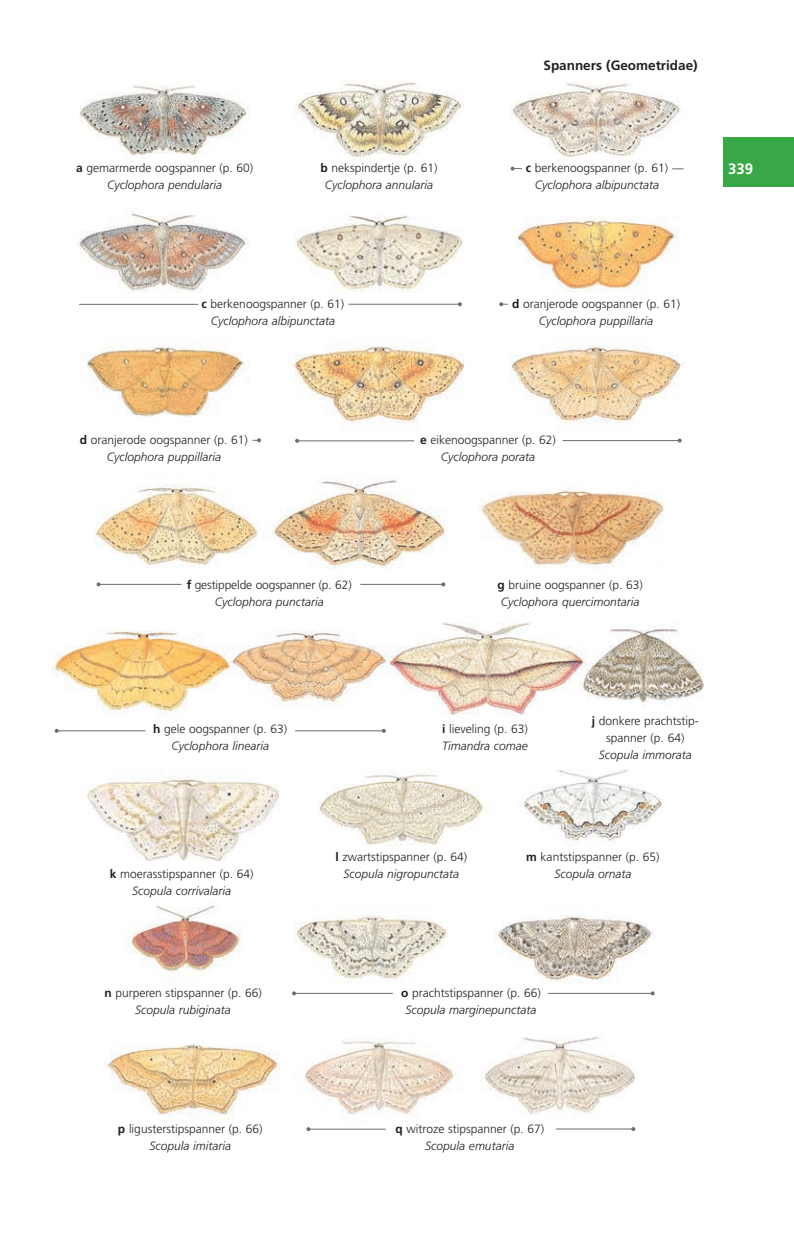
<style>
.page{position:relative;width:794px;height:1247px;background:#fff}
.page>*{position:absolute;margin:0;border:0;box-sizing:border-box;transform-origin:0 0}
.t1{font:700 15px "Frutiger LT";color:#fff}
.t2{font:700 13.6px "Frutiger";color:#231f20}
.t3{font:300 12px/17px "Frutiger";color:#231f20;text-align:center}
.t4{font:italic 300 12px "Frutiger LT";color:#231f20}
.s1{font-family:"Frutiger LT";font-weight:700}
</style>
<div class="page">
<div style="left:723px;top:137px;width:71px;height:50px;background:#38a745"></div>
<img style="left:52px;top:81px;width:651px;height:1051px">
<svg style="left:510px;top:167px;width:12px;height:4px"></svg>
<hr style="left:348px;top:304px;width:112px;height:1px;background:#6d6b71">
<svg style="left:458px;top:302px;width:4px;height:4px"></svg>
<hr style="left:297px;top:440px;width:117px;height:1px;background:#6d6b71">
<svg style="left:295px;top:439px;width:4px;height:4px"></svg>
<hr style="left:562px;top:440px;width:117px;height:1px;background:#6d6b71">
<svg style="left:677px;top:439px;width:4px;height:4px"></svg>
<hr style="left:99px;top:584px;width:83px;height:1px;background:#6d6b71">
<svg style="left:97px;top:582px;width:4px;height:4px"></svg>
<hr style="left:360px;top:584px;width:83px;height:1px;background:#6d6b71">
<svg style="left:441px;top:582px;width:4px;height:4px"></svg>
<hr style="left:294px;top:993px;width:99px;height:1px;background:#6d6b71">
<svg style="left:292px;top:991px;width:4px;height:4px"></svg>
<hr style="left:548px;top:993px;width:104px;height:1px;background:#6d6b71">
<svg style="left:650px;top:991px;width:4px;height:4px"></svg>
<hr style="left:308px;top:1129px;width:78px;height:1px;background:#6d6b71">
<svg style="left:306px;top:1127px;width:4px;height:4px"></svg>
<hr style="left:556px;top:1128px;width:77px;height:1px;background:#6d6b71">
<svg style="left:631px;top:1127px;width:4px;height:4px"></svg>
<hr style="left:79px;top:304px;width:119px;height:1px;background:#6d6b71">
<hr style="left:57px;top:730px;width:88px;height:1px;background:#6d6b71">
<svg style="left:55px;top:729px;width:4px;height:4px"></svg>
<hr style="left:295px;top:730px;width:89px;height:1px;background:#6d6b71">
<svg style="left:382px;top:729px;width:4px;height:4px"></svg>
<svg style="left:499px;top:302px;width:9px;height:4px"></svg>
<svg style="left:252px;top:438px;width:9px;height:4px"></svg>
<p class="t3" style="left:76px;top:159px;width:179px"><span class="s1">a</span> gemarmerde oogspanner (p. 60)</p>
<p class="t4" style="left:107px;top:178px;width:117px">Cyclophora pendularia</p>
<p class="t3" style="left:320px;top:159px;width:119px"><span class="s1">b</span> nekspindertje (p. 61)</p>
<p class="t4" style="left:325px;top:178px;width:110px">Cyclophora annularia</p>
<p class="t2" style="left:543px;top:58px;width:156px">Spanners (Geometridae)</p>
<p class="t3" style="left:526px;top:159px;width:144px"><span class="s1">c</span> berkenoogspanner (p. 61)</p>
<p class="t4" style="left:535px;top:178px;width:126px">Cyclophora albipunctata</p>
<p class="t1" style="left:728px;top:160px;width:27px">339</p>
<p class="t3" style="left:202px;top:295px;width:144px"><span class="s1">c</span> berkenoogspanner (p. 61)</p>
<p class="t4" style="left:211px;top:314px;width:126px">Cyclophora albipunctata</p>
<p class="t3" style="left:80px;top:431px;width:169px"><span class="s1">d</span> oranjerode oogspanner (p. 61)</p>
<p class="t4" style="left:107px;top:450px;width:116px">Cyclophora puppillaria</p>
<p class="t3" style="left:512px;top:295px;width:169px"><span class="s1">d</span> oranjerode oogspanner (p. 61)</p>
<p class="t4" style="left:539px;top:314px;width:116px">Cyclophora puppillaria</p>
<p class="t3" style="left:420px;top:431px;width:137px"><span class="s1">e</span> eikenoogspanner (p. 62)</p>
<p class="t4" style="left:441px;top:450px;width:96px">Cyclophora porata</p>
<p class="t3" style="left:187px;top:576px;width:167px"><span class="s1">f</span> gestippelde oogspanner (p. 62)</p>
<p class="t4" style="left:215px;top:594px;width:111px">Cyclophora punctaria</p>
<p class="t3" style="left:153px;top:720px;width:136px"><span class="s1">h</span> gele oogspanner (p. 63)</p>
<p class="t4" style="left:171px;top:739px;width:99px">Cyclophora linearia</p>
<p class="t3" style="left:497px;top:576px;width:147px"><span class="s1">g</span> bruine oogspanner (p. 63)</p>
<p class="t4" style="left:501px;top:594px;width:140px">Cyclophora quercimontaria</p>
<p class="t3" style="left:442px;top:720px;width:87px"><span class="s1">i</span> lieveling (p. 63)</p>
<p class="t4" style="left:442px;top:739px;width:87px">Timandra comae</p>
<p class="t3" style="left:592px;top:712px;width:109px"><span class="s1">j</span> donkere prachtstip&shy;spanner (p. 64)</p>
<p class="t4" style="left:599px;top:748px;width:94px">Scopula immorata</p>
<p class="t3" style="left:110px;top:865px;width:145px"><span class="s1">k</span> moerasstipspanner (p. 64)</p>
<p class="t4" style="left:132px;top:884px;width:100px">Scopula corrivalaria</p>
<p class="t3" style="left:104px;top:984px;width:159px"><span class="s1">n</span> purperen stipspanner (p. 66)</p>
<p class="t4" style="left:135px;top:1003px;width:97px">Scopula rubiginata</p>
<p class="t3" style="left:118px;top:1120px;width:146px"><span class="s1">p</span> ligusterstipspanner (p. 66)</p>
<p class="t4" style="left:149px;top:1139px;width:83px">Scopula imitaria</p>
<p class="t3" style="left:335px;top:848px;width:133px"><span class="s1">l</span> zwartstipspanner (p. 64)</p>
<p class="t4" style="left:343px;top:867px;width:117px">Scopula nigropunctata</p>
<p class="t3" style="left:526px;top:848px;width:135px"><span class="s1">m</span> kantstipspanner (p. 65)</p>
<p class="t4" style="left:554px;top:867px;width:79px">Scopula ornata</p>
<p class="t3" style="left:401px;top:984px;width:141px"><span class="s1">o</span> prachtstipspanner (p. 66)</p>
<p class="t4" style="left:405px;top:1003px;width:133px">Scopula marginepunctata</p>
<p class="t3" style="left:395px;top:1120px;width:150px"><span class="s1">q</span> witroze stipspanner (p. 67)</p>
<p class="t4" style="left:425px;top:1139px;width:91px">Scopula emutaria</p>
</div>
